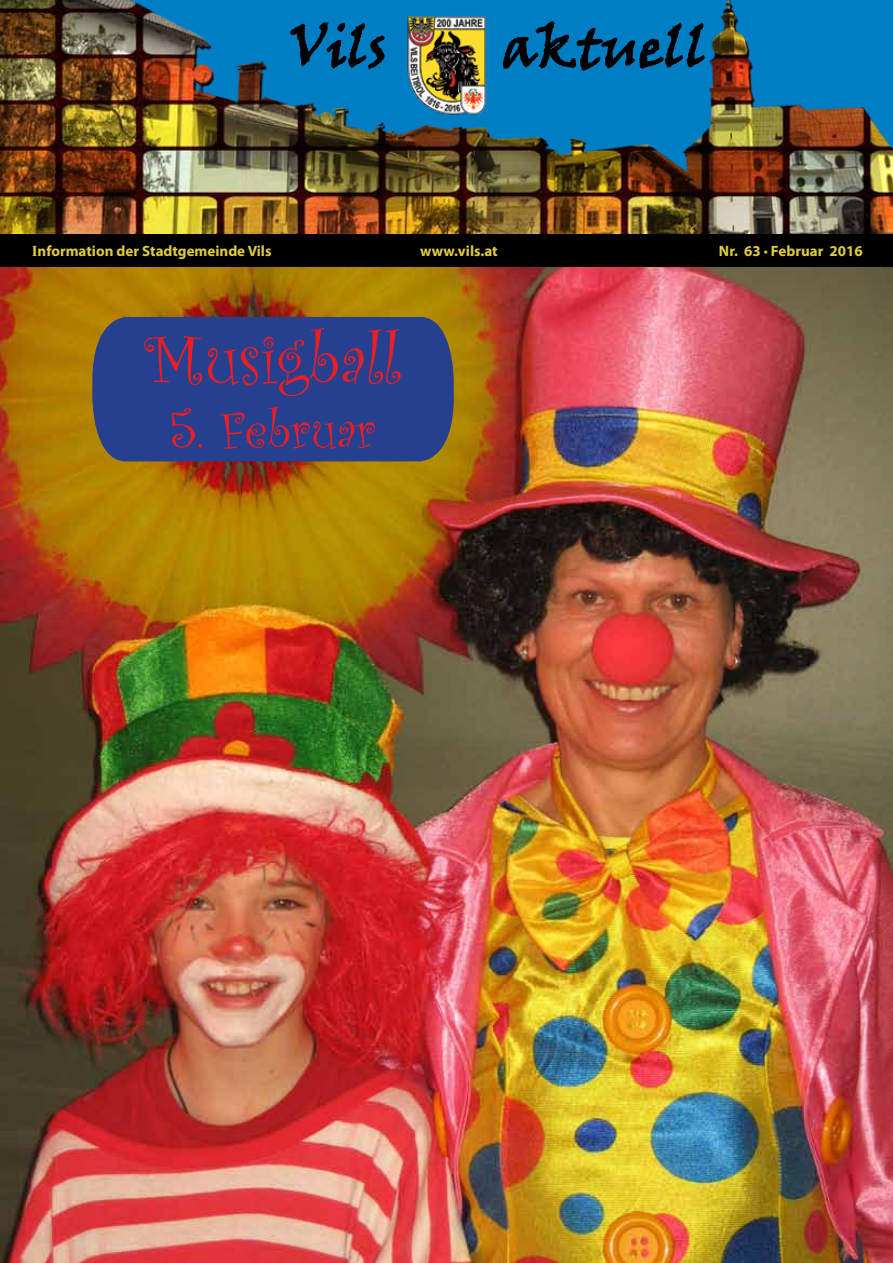
<style>
.page{position:relative;width:893px;height:1263px;background:#fff}
.page>*{position:absolute;margin:0;border:0;box-sizing:border-box;transform-origin:0 0}
.t1{font:72px "Curlz";color:#ed1d24}
.t2{font:55.5px "Viner Hand ITC";color:#000}
.t3{font:54px "Curlz";color:#ed1d24}
.t4{font:700 15px "Myriad Pro";color:#decb43}
.s1{font-size:61.05px}
.s2{font-family:"Times New Roman"}
.s3{font-weight:400}
</style>
<div class="page">
<img style="left:0;top:267px;width:893px;height:996px">
<img style="left:0;top:0;width:893px;height:235px">
<div style="left:0;top:235px;width:893px;height:32px;background:#000"></div>
<svg style="left:289px;top:21px;width:97px;height:73px;background:#006eac"></svg>
<svg style="left:502px;top:20px;width:204px;height:52px;background:#0067a0"></svg>
<img style="left:404px;top:13px;width:85px;height:106px">
<div style="left:92px;top:317px;width:362px;height:144px;background:#25408f"></div>
<h2 class="t2" style="left:290px;top:13px;width:98px"><span class="s1">V</span>ils</h2>
<h2 class="t2" style="left:502px;top:13px;width:206px">aktuell</h2>
<p class="t4" style="left:32px;top:242px;width:241px"><span class="s2">I</span>nformation der Stadtgemeinde Vils</p>
<p class="t4" style="left:420px;top:242px;width:79px">www.vils.at</p>
<p class="t4" style="left:719px;top:242px;width:145px">Nr. 63 <span class="s3">•</span> Februar 2016</p>
<h1 class="t1" style="left:144px;top:309px;width:258px">Musigball</h1>
<h3 class="t3" style="left:169px;top:392px;width:209px">5. Februar</h3>
</div>
